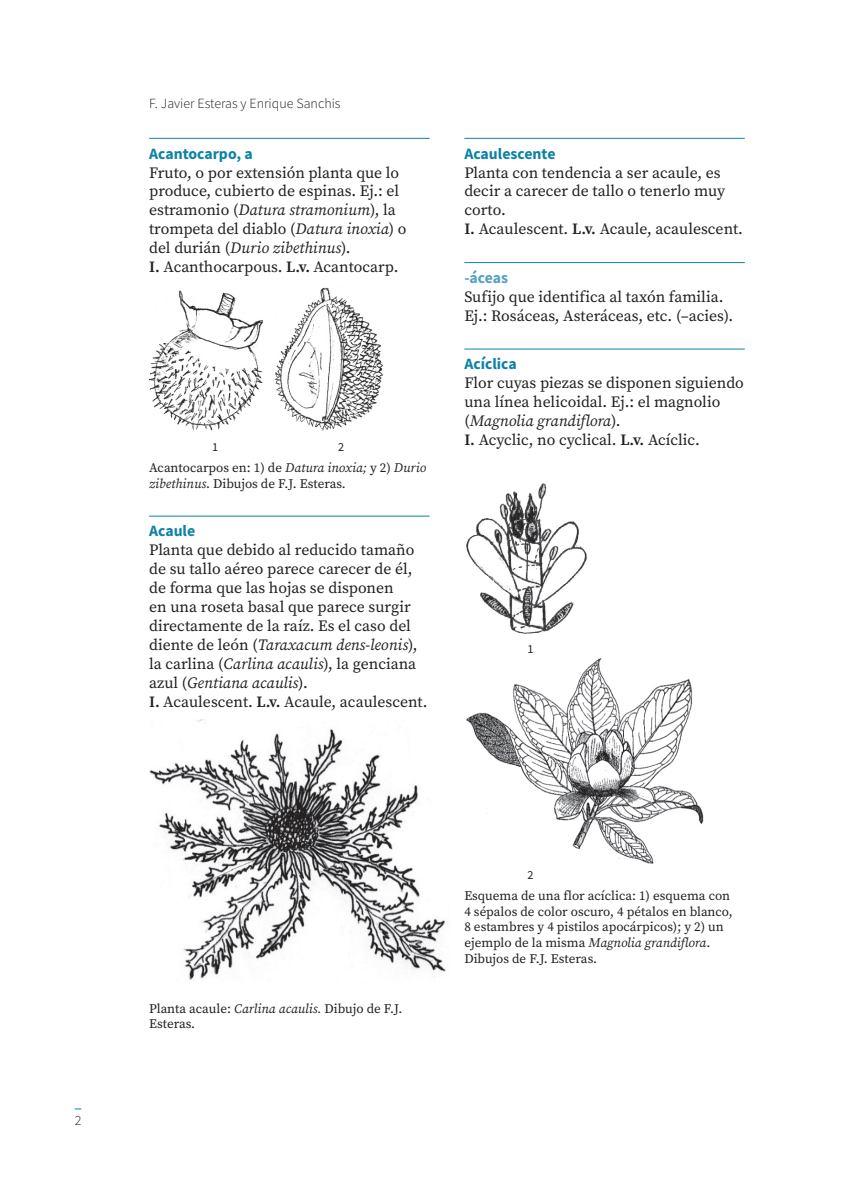
<style>
.page{position:relative;width:863px;height:1182px;background:#fff}
.page>*{position:absolute;margin:0;border:0;box-sizing:border-box;transform-origin:0 0}
.t1{font:15.75px/18.9px "Source Serif Pro";color:#231f20}
.t2{font:700 15.75px "Source Sans Pro";color:#0d82a6}
.t3{font:700 15.75px "Source Sans Pro";letter-spacing:-.005em;color:#56a1be}
.t4{font:300 14px "Source Sans Pro";color:#231f20}
.t5{font:13.12px/15.8px "Source Serif Pro";color:#231f20}
.t6{font:12.25px "Source Sans Pro";color:#231f20}
.s1{font-style:italic}
.s2{font-weight:600}
</style>
<div class="page">
<hr style="left:149px;top:138px;width:280px;height:1px;background:#0d82a6">
<hr style="left:149px;top:516px;width:280px;height:1px;background:#0d82a6">
<img style="left:149px;top:290px;width:115px;height:141px">
<img style="left:275px;top:287px;width:108px;height:144px">
<img style="left:149px;top:719px;width:297px;height:261px">
<hr style="left:464px;top:138px;width:280px;height:1px;background:#0d82a6">
<hr style="left:464px;top:262px;width:280px;height:1px;background:#0d82a6">
<hr style="left:464px;top:349px;width:280px;height:1px;background:#0d82a6">
<img style="left:466px;top:483px;width:122px;height:151px">
<img style="left:466px;top:655px;width:238px;height:209px">
<p class="t4" style="left:75px;top:1111px;width:8px">2</p>
<p class="t4" style="left:149px;top:95px;width:193px">F. Javier Esteras y Enrique Sanchis</p>
<p class="t2" style="left:149px;top:143px;width:105px">Acantocarpo, a</p>
<p class="t1" style="left:149px;top:163px;width:259px">Fruto, o por extensión planta que lo produce, cubierto de espinas. Ej.: el estramonio (<span class="s1">Datura stramonium</span>), la trompeta del diablo (<span class="s1">Datura inoxia</span>) o del durián (<span class="s1">Durio zibethinus</span>).<br><span class="s2">I.</span> Acanthocarpous. <span class="s2">L.v.</span> Acantocarp.</p>
<p class="t6" style="left:212px;top:439px;width:8px">1</p>
<p class="t6" style="left:338px;top:439px;width:8px">2</p>
<p class="t5" style="left:149px;top:460px;width:278px">Acantocarpos en: 1) de <span class="s1">Datura inoxia;</span> y 2) <span class="s1">Durio zibethinus</span>. Dibujos de F.J. Esteras.</p>
<p class="t2" style="left:149px;top:520px;width:48px">Acaule</p>
<p class="t1" style="left:149px;top:541px;width:280px">Planta que debido al reducido tamaño de su tallo aéreo parece carecer de él, de forma que las hojas se disponen<br>en una roseta basal que parece surgir directamente de la raíz. Es el caso del diente de león (<span class="s1">Taraxacum dens-leonis</span>), la carlina (<span class="s1">Carlina acaulis</span>), la genciana azul (<span class="s1">Gentiana acaulis</span>).<br><span class="s2">I.</span> Acaulescent. <span class="s2">L.v.</span> Acaule, acaulescent.</p>
<p class="t2" style="left:464px;top:143px;width:93px">Acaulescente</p>
<p class="t1" style="left:464px;top:163px;width:280px">Planta con tendencia a ser acaule, es decir a carecer de tallo o tenerlo muy corto.<br><span class="s2">I.</span> Acaulescent. <span class="s2">L.v.</span> Acaule, acaulescent.</p>
<p class="t3" style="left:464px;top:267px;width:45px">-áceas</p>
<p class="t1" style="left:464px;top:287px;width:270px">Sufijo que identifica al taxón familia.<br>Ej.: Rosáceas, Asteráceas, etc. (–acies).</p>
<p class="t2" style="left:464px;top:353px;width:54px">Acíclica</p>
<p class="t1" style="left:464px;top:374px;width:281px">Flor cuyas piezas se disponen siguiendo una línea helicoidal. Ej.: el magnolio (<span class="s1">Magnolia grandiflora</span>).<br><span class="s2">I.</span> Acyclic, no cyclical. <span class="s2">L.v.</span> Acíclic.</p>
<p class="t6" style="left:527px;top:641px;width:8px">1</p>
<p class="t5" style="left:149px;top:1000px;width:255px">Planta acaule: <span class="s1">Carlina acaulis.</span> Dibujo de F.J.<br>Esteras.</p>
<p class="t6" style="left:527px;top:867px;width:8px">2</p>
<p class="t5" style="left:464px;top:888px;width:270px">Esquema de una flor acíclica: 1) esquema con 4 sépalos de color oscuro, 4 pétalos en blanco, 8 estambres y 4 pistilos apocárpicos); y 2) un ejemplo de la misma <span class="s1">Magnolia grandiflora</span>.<br>Dibujos de F.J. Esteras.</p>
</div>
